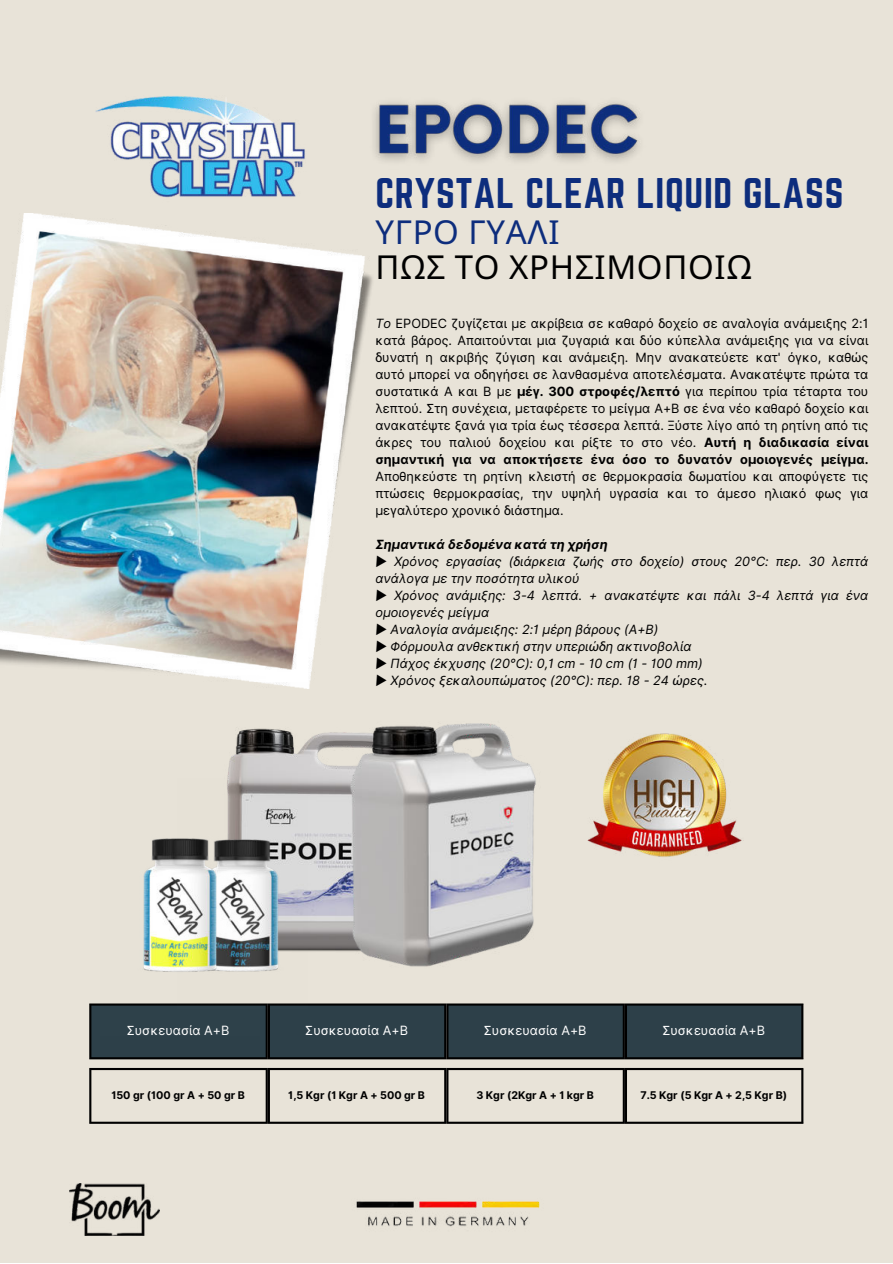
<style>
.page{position:relative;width:893px;height:1264px;background:#fff}
.page>*{position:absolute;margin:0;border:0;box-sizing:border-box;transform-origin:0 0}
.t1{font:37.5px "Norwester";letter-spacing:.02em;color:#0d2d7d}
.t2{font:33px "Noto Sans";letter-spacing:.02em;color:#000}
.t3{font:33px "Noto Sans";letter-spacing:.02em;color:#0d2d7d}
.t4{font:12.75px/17px "Inter";color:#000;text-align:justify}
.t5{font:italic 12.75px/17px "Inter";color:#000}
.t6{font:12.75px "Inter";color:#fff}
.t7{font:italic 700 12.75px "Inter";color:#000}
.t8{font:700 10.65px "Inter";color:#000}
.s1{font-style:italic}
.s2{font-weight:700}
</style>
<div class="page">
<div style="left:0;top:0;width:892px;height:1262px;background:#e8e3d8"></div>
<img style="left:0;top:213px;width:373px;height:467px">
<img style="left:70px;top:1183px;width:90px;height:52px">
<div style="left:90px;top:1004px;width:177px;height:54px;background:#2d4049"></div>
<hr style="left:89px;top:1005px;width:2px;height:52px;background:#000">
<hr style="left:266px;top:1005px;width:2px;height:52px;background:#000">
<hr style="left:89px;top:1003px;width:179px;height:2px;background:#000">
<hr style="left:89px;top:1057px;width:179px;height:2px;background:#000">
<hr style="left:89px;top:1070px;width:2px;height:51px;background:#000">
<hr style="left:266px;top:1070px;width:2px;height:51px;background:#000">
<hr style="left:89px;top:1067px;width:179px;height:3px;background:#000">
<hr style="left:89px;top:1121px;width:179px;height:2px;background:#000">
<div style="left:268px;top:1004px;width:177px;height:54px;background:#2d4049"></div>
<hr style="left:268px;top:1005px;width:2px;height:52px;background:#000">
<hr style="left:444px;top:1005px;width:2px;height:52px;background:#000">
<hr style="left:268px;top:1057px;width:178px;height:2px;background:#000">
<hr style="left:268px;top:1070px;width:2px;height:51px;background:#000">
<hr style="left:444px;top:1070px;width:2px;height:51px;background:#000">
<hr style="left:268px;top:1067px;width:178px;height:3px;background:#000">
<hr style="left:268px;top:1121px;width:178px;height:2px;background:#000">
<div style="left:447px;top:1004px;width:177px;height:54px;background:#2d4049"></div>
<hr style="left:446px;top:1005px;width:2px;height:52px;background:#000">
<hr style="left:622px;top:1005px;width:2px;height:52px;background:#000">
<hr style="left:446px;top:1057px;width:178px;height:2px;background:#000">
<hr style="left:446px;top:1070px;width:2px;height:51px;background:#000">
<hr style="left:622px;top:1070px;width:2px;height:51px;background:#000">
<hr style="left:446px;top:1067px;width:178px;height:3px;background:#000">
<hr style="left:446px;top:1121px;width:178px;height:2px;background:#000">
<div style="left:625px;top:1004px;width:177px;height:54px;background:#2d4049"></div>
<hr style="left:624px;top:1005px;width:3px;height:52px;background:#000">
<hr style="left:801px;top:1005px;width:2px;height:52px;background:#000">
<hr style="left:624px;top:1003px;width:179px;height:2px;background:#000">
<hr style="left:624px;top:1057px;width:179px;height:2px;background:#000">
<hr style="left:624px;top:1070px;width:3px;height:51px;background:#000">
<hr style="left:801px;top:1070px;width:2px;height:51px;background:#000">
<hr style="left:624px;top:1067px;width:179px;height:3px;background:#000">
<hr style="left:624px;top:1121px;width:179px;height:2px;background:#000">
<img style="left:356px;top:1201px;width:184px;height:26px">
<img style="left:100px;top:750px;width:138px;height:256px">
<img style="left:238px;top:631px;width:413px;height:412px">
<img style="left:581px;top:720px;width:161px;height:154px">
<img style="left:95px;top:96px;width:210px;height:102px">
<img style="left:374px;top:102px;width:266px;height:60px">
<h1 class="t1" style="left:375px;top:175px;width:469px">CRYSTAL CLEAR LIQUID GLASS</h1>
<h2 class="t3" style="left:375px;top:208px;width:186px">ΥΓΡΟ ΓΥΑΛΙ</h2>
<h2 class="t2" style="left:375px;top:243px;width:378px">ΠΩΣ ΤΟ ΧΡΗΣΙΜΟΠΟΙΩ</h2>
<p class="t4" style="left:375px;top:315px;width:494px"><span class="s1">Το</span> EPODEC ζυγίζεται με ακρίβεια σε καθαρό δοχείο σε αναλογία ανάμειξης 2:1 κατά βάρος. Απαιτούνται μια ζυγαριά και δύο κύπελλα ανάμειξης για να είναι δυνατή η ακριβής ζύγιση και ανάμειξη. Μην ανακατεύετε κατ' όγκο, καθώς αυτό μπορεί να οδηγήσει σε λανθασμένα αποτελέσματα. Ανακατέψτε πρώτα τα συστατικά Α και Β με <span class="s2">μέγ. 300 στροφές/λεπτό</span> για περίπου τρία τέταρτα του λεπτού. Στη συνέχεια, μεταφέρετε το μείγμα Α+Β σε ένα νέο καθαρό δοχείο και ανακατέψτε ξανά για τρία έως τέσσερα λεπτά. Ξύστε λίγο από τη ρητίνη από τις άκρες του παλιού δοχείου και ρίξτε το στο νέο. <span class="s2">Αυτή η διαδικασία είναι σημαντική για να αποκτήσετε ένα όσο το δυνατόν ομοιογενές μείγμα.</span></p>
<p class="t4" style="left:375px;top:468px;width:494px">Αποθηκεύστε τη ρητίνη κλειστή σε θερμοκρασία δωματίου και αποφύγετε τις πτώσεις θερμοκρασίας, την υψηλή υγρασία και το άμεσο ηλιακό φως για μεγαλύτερο χρονικό διάστημα.</p>
<p class="t7" style="left:375px;top:535px;width:234px">Σημαντικά δεδομένα κατά τη χρήση</p>
<p class="t5" style="left:375px;top:553px;width:494px">► Χρόνος εργασίας (διάρκεια ζωής στο δοχείο) στους 20°C: περ. 30 λεπτά ανάλογα με την ποσότητα υλικού<br>► Χρόνος ανάμιξης: 3-4 λεπτά. + ανακατέψτε και πάλι 3-4 λεπτά για ένα ομοιογενές μείγμα<br>► Αναλογία ανάμειξης: 2:1 μέρη βάρους (A+B)<br>► Φόρμουλα ανθεκτική στην υπεριώδη ακτινοβολία<br>► Πάχος έκχυσης (20°C): 0,1 cm - 10 cm (1 - 100 mm)<br>► Χρόνος ξεκαλουπώματος (20°C): περ. 18 - 24 ώρες.</p>
<p class="t6" style="left:127px;top:1021px;width:104px">Συσκευασία Α+Β</p>
<p class="t8" style="left:111px;top:1087px;width:135px">150 gr (100 gr A + 50 gr B</p>
<p class="t6" style="left:305px;top:1021px;width:104px">Συσκευασία Α+Β</p>
<p class="t8" style="left:288px;top:1087px;width:138px">1,5 Kgr (1 Kgr A + 500 gr B</p>
<p class="t6" style="left:484px;top:1021px;width:104px">Συσκευασία Α+Β</p>
<p class="t8" style="left:476px;top:1087px;width:119px">3 Kgr (2Kgr A + 1 kgr B</p>
<p class="t6" style="left:662px;top:1021px;width:104px">Συσκευασία Α+Β</p>
<p class="t8" style="left:640px;top:1087px;width:148px">7.5 Kgr (5 Kgr A + 2,5 Kgr B)</p>
</div>
